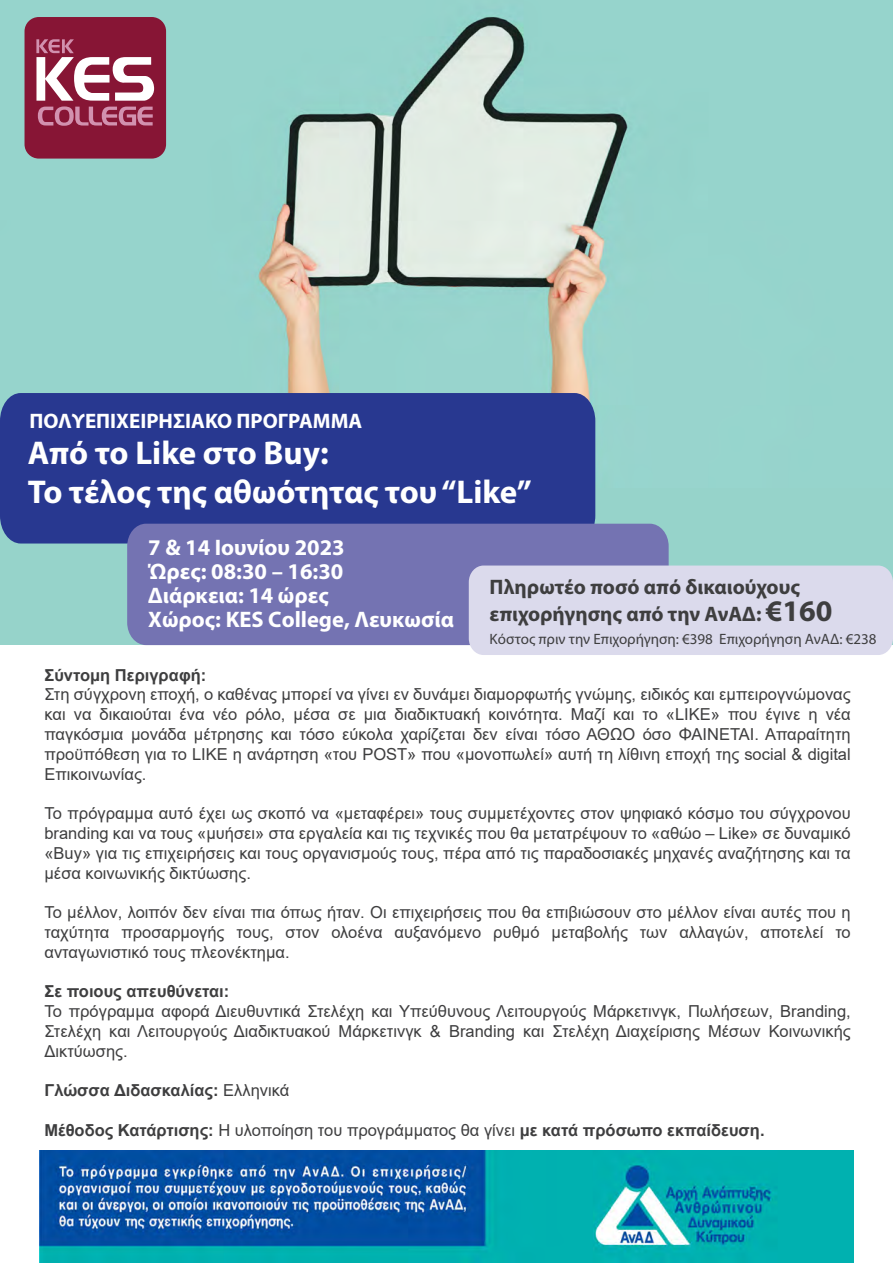
<style>
.page{position:relative;width:893px;height:1263px;background:#fff}
.page>*{position:absolute;margin:0;border:0;box-sizing:border-box;transform-origin:0 0}
.t1{font:700 33px/39px "Myriad Pro";color:#fff}
.t2{font:700 22.5px/24px "Myriad Pro";color:#fff}
.t3{font:700 21px/27px "Myriad Pro";color:#3e3e3f}
.t4{font:700 21px "Myriad Pro";color:#fff}
.t5{font:16.5px/19.8px "Arial";color:#3e3e3f;text-align:justify}
.t6{font:700 16.5px "Arial";color:#3e3e3f}
.t7{font:15px "Myriad Pro";color:#3e3e3f}
.s1{font-size:30px}
.s2{font-weight:400}
</style>
<div class="page">
<div style="left:0;top:478px;width:893px;height:167px;background:#96d3ca"></div>
<img style="left:0;top:0;width:893px;height:488px">
<img style="left:40px;top:1150px;width:813px;height:112px">
<div style="left:0;top:393px;width:595px;height:150px;background:#283890"></div>
<div style="left:127px;top:524px;width:542px;height:121px;background:#7473b2"></div>
<div style="left:469px;top:565px;width:424px;height:90px;background:#dbdaec"></div>
<div style="left:25px;top:17px;width:141px;height:142px;background:#871535;border-radius:14px"></div>
<svg style="left:36px;top:39px;width:118px;height:87px"></svg>
<p class="t4" style="left:29px;top:407px;width:334px">ΠΟΛΥΕΠΙΧΕΙΡΗΣΙΑΚΟ ΠΡΟΓΡΑΜΜΑ</p>
<h1 class="t1" style="left:28px;top:432px;width:505px">Από το Like στο Buy:<br>To τέλος της αθωότητας του “Like”</h1>
<h2 class="t2" style="left:148px;top:534px;width:307px">7 &amp; 14 Ιουνίου 2023<br>Ώρες: 08:30 – 16:30<br>Διάρκεια: 14 ώρες<br>Χώρος: KES College, Λευκωσία</h2>
<p class="t3" style="left:490px;top:573px;width:344px">Πληρωτέο ποσό από δικαιούχους επιχορήγησης από την ΑνΑΔ: <span class="s1">€160</span></p>
<p class="t7" style="left:490px;top:629px;width:388px">Κόστος πριν την Επιχορήγηση: €398 Επιχορήγηση ΑνΑΔ: €238</p>
<p class="t6" style="left:44px;top:663px;width:163px">Σύντομη Περιγραφή:</p>
<p class="t5" style="left:44px;top:685px;width:808px">Στη σύγχρονη εποχή, ο καθένας μπορεί να γίνει εν δυνάμει διαμορφωτής γνώμης, ειδικός και εμπειρογνώμονας και να δικαιούται ένα νέο ρόλο, μέσα σε μια διαδικτυακή κοινότητα. Μαζί και το «LIKE» που έγινε η νέα παγκόσμια μονάδα μέτρησης και τόσο εύκολα χαρίζεται δεν είναι τόσο ΑΘΩΟ όσο ΦΑΙΝΕΤΑΙ. Απαραίτητη προϋπόθεση για το LIKE η ανάρτηση «του POST» που «μονοπωλεί» αυτή τη λίθινη εποχή της social &amp; digital Επικοινωνίας.</p>
<p class="t5" style="left:44px;top:803px;width:808px">Το πρόγραμμα αυτό έχει ως σκοπό να «μεταφέρει» τους συμμετέχοντες στον ψηφιακό κόσμο του σύγχρονου branding και να τους «μυήσει» στα εργαλεία και τις τεχνικές που θα μετατρέψουν το «αθώο – Like» σε δυναμικό «Buy» για τις επιχειρήσεις και τους οργανισμούς τους, πέρα από τις παραδοσιακές μηχανές αναζήτησης και τα μέσα κοινωνικής δικτύωσης.</p>
<p class="t5" style="left:44px;top:902px;width:808px">Το μέλλον, λοιπόν δεν είναι πια όπως ήταν. Οι επιχειρήσεις που θα επιβιώσουν στο μέλλον είναι αυτές που η ταχύτητα προσαρμογής τους, στον ολοένα αυξανόμενο ρυθμό μεταβολής των αλλαγών, αποτελεί το ανταγωνιστικό τους πλεονέκτημα.</p>
<p class="t6" style="left:44px;top:980px;width:186px">Σε ποιους απευθύνεται:</p>
<p class="t5" style="left:44px;top:1001px;width:808px">To πρόγραμμα αφορά Διευθυντικά Στελέχη και Υπεύθυνους Λειτουργούς Μάρκετινγκ, Πωλήσεων, Branding, Στελέχη και Λειτουργούς Διαδικτυακού Μάρκετινγκ &amp; Branding και Στελέχη Διαχείρισης Μέσων Κοινωνικής Δικτύωσης.</p>
<p class="t6" style="left:44px;top:1079px;width:246px">Γλώσσα Διδασκαλίας: <span class="s2">Ελληνικά</span></p>
<p class="t6" style="left:44px;top:1119px;width:722px">Μέθοδος Κατάρτισης: <span class="s2">Η υλοποίηση του προγράμματος θα γίνει</span> με κατά πρόσωπο εκπαίδευση.</p>
</div>
